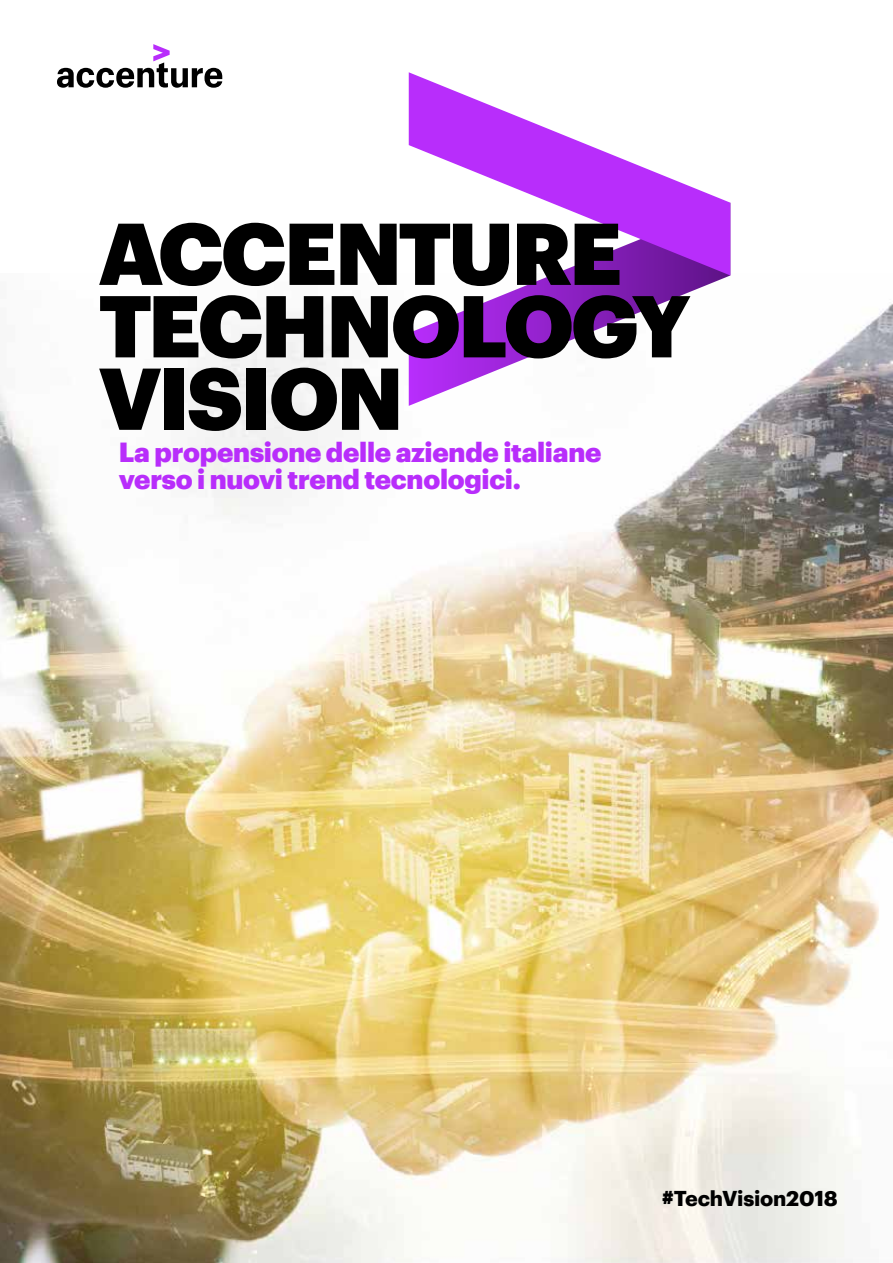
<style>
.page{position:relative;width:893px;height:1263px;background:#fff}
.page>*{position:absolute;margin:0;border:0;box-sizing:border-box;transform-origin:0 0}
.t1{font:900 85.65px/72.4px "Graphik";letter-spacing:-.035em;color:#000}
.t2{font:900 27px/27px "Graphik";letter-spacing:-.01em;color:#b82dfb}
.t3{font:700 21px "Graphik";letter-spacing:-.01em;color:#000}
</style>
<div class="page">
<img style="left:0;top:273px;width:893px;height:990px">
<svg style="left:57px;top:44px;width:165px;height:44px"></svg>
<svg style="left:409px;top:275px;width:321px;height:131px"></svg>
<svg style="left:409px;top:72px;width:321px;height:203px"></svg>
<h1 class="t1" style="left:98px;top:210px;width:594px">ACCENTURE<br>TECHNOLOGY<br>VISION</h1>
<p class="t2" style="left:119px;top:437px;width:484px">La propensione delle aziende italiane verso i nuovi trend tecnologici.</p>
<p class="t3" style="left:662px;top:1182px;width:177px">#TechVision2018</p>
</div>
